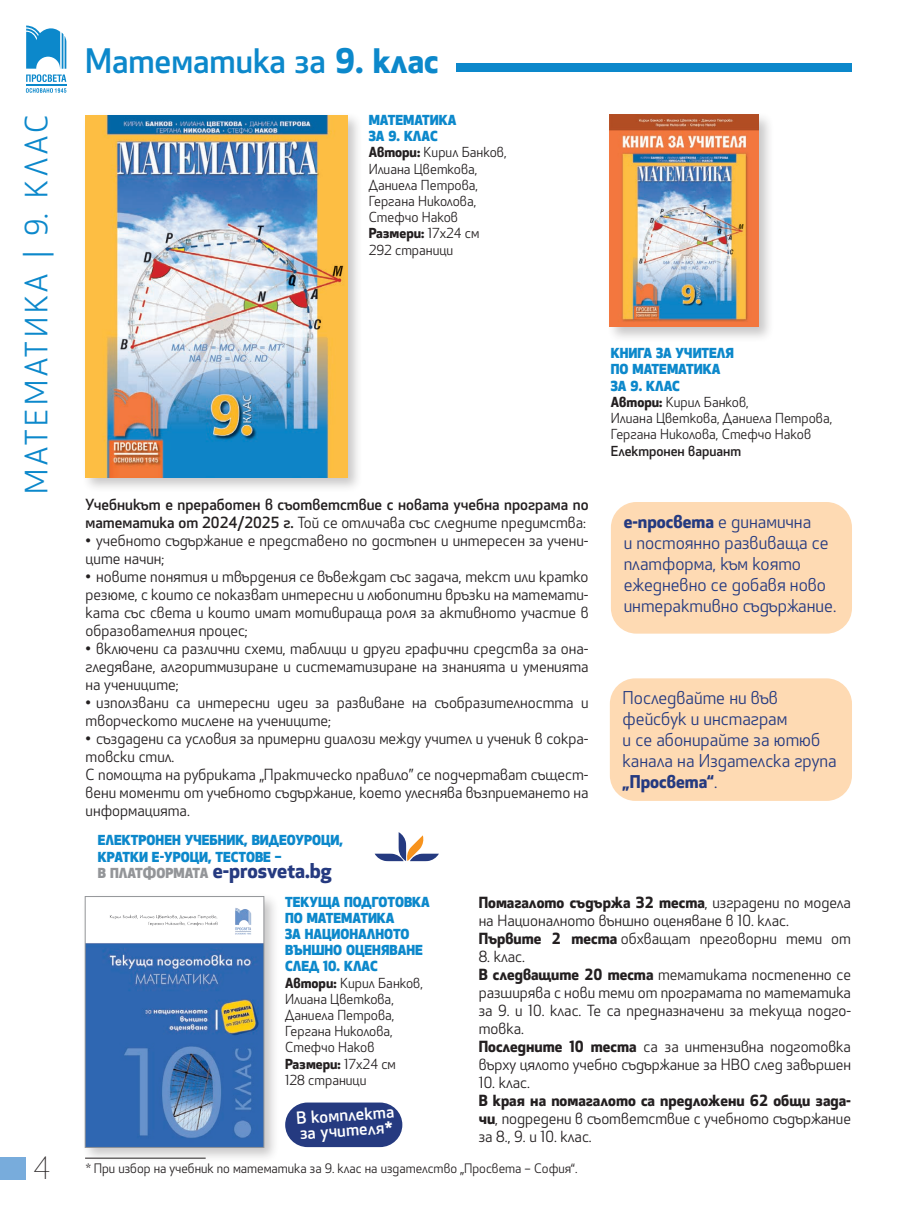
<style>
.page{position:relative;width:902px;height:1212px;background:#fff}
.page>*{position:absolute;margin:0;border:0;box-sizing:border-box;transform-origin:0 0}
.t1{font:500 33px "HS Apex Bg";color:#0c88cb}
.t2{font:30px "HS Apex Bg";letter-spacing:.13em;color:#0c88cb}
.t3{font:300 30px "HS Apex Bg";color:#231f20}
.t4{font:700 19.95px "HS Apex Bg";color:#253a80}
.t5{font:17.25px/21px "HS Apex Bg";color:#253a80}
.t6{font:500 16.5px/15.3px "HS Apex Bg";color:#fff}
.t7{font:15px/18px "HS Apex Bg";color:#231f20}
.t8{font:500 15px/18px "HS Apex Bg";color:#231f20}
.t9{font:13.5px/16.2px "HS Apex Bg";color:#231f20}
.t10{font:800 13.5px/16.2px "HS Apex Bg";color:#0c88cb}
.t11{font:500 13.5px "HS Apex Bg";color:#231f20}
.t12{font:12.75px "HS Apex Bg";color:#231f20}
.s1{font-weight:700}
.s2{font-weight:800;color:#0c88cb}
.s3{font-weight:400}
.s4{font-weight:800;font-size:13.5px;color:#939598}
</style>
<div class="page">
<div style="left:0;top:1157px;width:26px;height:22px;background:#78acdc"></div>
<svg style="left:26px;top:26px;width:40px;height:56px"></svg>
<svg style="left:26px;top:88px;width:40px;height:5px"></svg>
<hr style="left:26px;top:84px;width:40px;height:2px;background:#0c88cb">
<div style="left:82px;top:112px;width:281px;height:381px;background:#231f20;opacity:.25"></div>
<img style="left:85px;top:115px;width:262px;height:362px">
<div style="left:606px;top:112px;width:168px;height:231px;background:#231f20;opacity:.25"></div>
<img style="left:609px;top:115px;width:149px;height:212px">
<svg style="left:374px;top:832px;width:65px;height:29px"></svg>
<div style="left:609px;top:678px;width:242px;height:123px;background:#fedab3;border-radius:26px"></div>
<div style="left:611px;top:502px;width:240px;height:132px;background:#fedab3;border-radius:26px"></div>
<div style="left:456px;top:63px;width:395px;height:9px;background:#0c88cb"></div>
<div style="left:82px;top:893px;width:198px;height:271px;background:#231f20;opacity:.25"></div>
<img style="left:87px;top:898px;width:175px;height:247px">
<div style="left:85px;top:896px;width:179px;height:251px;border:1px solid #939598"></div>
<div style="left:285px;top:1102px;width:117px;height:45px;background:#253a80;border-radius:22px"></div>
<div style="left:83px;top:1154px;width:137px;height:21px;background:#231f20;opacity:.15"></div>
<hr style="left:85px;top:1158px;width:121px;height:1px;background:#231f20">
<h2 class="t2" style="left:18px;top:494px;width:380px;rotate:-90deg">МАТЕМАТИКА | 9. КЛАС</h2>
<h2 class="t3" style="left:33px;top:1149px;width:19px">4</h2>
<h1 class="t1" style="left:85px;top:39px;width:355px">Математика за <span class="s1">9. клас</span></h1>
<p class="t9" style="left:369px;top:112px;width:139px"><span class="s2">МАТЕМАТИКА<br>ЗА 9. КЛАС<br></span><span class="s1">Автори:</span> Кирил Банков,<br>Илиана Цветкова,<br>Даниела Петрова,<br>Гергана Николова,<br>Стефчо Наков<br><span class="s1">Размери:</span> 17х24 см<br>292 страници</p>
<p class="t8" style="left:86px;top:495px;width:504px">Учебникът е преработен в съответствие с новата учебна програма по математика от 2024/2025 г. <span class="s3">Той се отличава със следните предимства:</span></p>
<p class="t7" style="left:86px;top:531px;width:504px">• учебното съдържание е представено по достъпен и интересен за учени&shy;ците начин;</p>
<p class="t7" style="left:86px;top:567px;width:504px;text-align:justify">• новите понятия и твърдения се въвеждат със задача, текст или кратко резюме, с които се показват интересни и любопитни връзки на математи&shy;ката със света и които имат мотивираща роля за активното участие в образователния процес;</p>
<p class="t7" style="left:86px;top:639px;width:504px;text-align:justify">• включени са различни схеми, таблици и други графични средства за она&shy;гледяване, алгоритмизиране и систематизиране на знанията и уменията на учениците;</p>
<p class="t7" style="left:86px;top:693px;width:504px">• използвани са интересни идеи за развиване на съобразителността и творческото мислене на учениците;</p>
<p class="t7" style="left:86px;top:729px;width:504px">• създадени са условия за примерни диалози между учител и ученик в сокра&shy;товски стил.<br>С помощта на рубриката „Практическо правило” се подчертават същест&shy;вени моменти от учебното съдържание, което улеснява възприемането на информацията.</p>
<p class="t10" style="left:98px;top:832px;width:247px">ЕЛЕКТРОНЕН УЧЕБНИК, ВИДЕОУРОЦИ,<br>КРАТКИ Е-УРОЦИ, ТЕСТОВЕ –</p>
<h3 class="t4" style="left:98px;top:856px;width:235px"><span class="s4">В ПЛАТФОРМАТА</span> e-prosveta.bg</h3>
<p class="t9" style="left:611px;top:345px;width:223px"><span class="s2">КНИГА ЗА УЧИТЕЛЯ<br>ПО МАТЕМАТИКА<br>ЗА 9. КЛАС<br></span><span class="s1">Автори:</span> Кирил Банков,<br>Илиана Цветкова, Даниела Петрова,<br>Гергана Николова, Стефчо Наков</p>
<p class="t11" style="left:611px;top:441px;width:132px">Електронен вариант</p>
<p class="t5" style="left:623px;top:511px;width:214px"><span class="s1">е-просвета</span> е динамична<br>и постоянно развиваща се платформа, към която ежедневно се добавя ново интерактивно съдържание.</p>
<p class="t5" style="left:622px;top:687px;width:215px">Последвайте ни във фейсбук и инстаграм<br>и се абонирайте за ютюб канала на Издателска група <span class="s1">„Просвета“</span>.</p>
<p class="t9" style="left:285px;top:894px;width:146px"><span class="s2">ТЕКУЩА ПОДГОТОВКА<br>ПО МАТЕМАТИКА<br>ЗА НАЦИОНАЛНОТО<br>ВЪНШНО ОЦЕНЯВАНЕ<br>СЛЕД 10. КЛАС<br></span><span class="s1">Автори:</span> Кирил Банков,<br>Илиана Цветкова,<br>Даниела Петрова,<br>Гергана Николова,<br>Стефчо Наков<br><span class="s1">Размери:</span> 17х24 см<br>128 страници</p>
<p class="t6" style="left:296px;top:1110px;width:99px;rotate:-4deg">В комплекта за учителя*</p>
<p class="t12" style="left:86px;top:1160px;width:493px">* При избор на учебник по математика за 9. клас на издателство „Просвета – София“.</p>
<p class="t7" style="left:478px;top:893px;width:374px"><span class="s1">Помагалото съдържа 32 теста</span>, изградени по модела на Националното външно оценяване в 10. клас.<br><span class="s1">Първите 2 теста</span> обхващат преговорни теми от</p>
<p class="t7" style="left:478px;top:947px;width:374px">8. клас.<br><span class="s1">В следващите 20 теста</span> тематиката постепенно се разширява с нови теми от програмата по математика за 9. и 10. клас. Те са предназначени за текуща подго&shy;товка.<br><span class="s1">Последните 10 теста</span> са за интензивна подготовка върху цялото учебно съдържание за НВО след завършен</p>
<p class="t7" style="left:478px;top:1073px;width:53px">10. клас.</p>
<p class="t7" style="left:478px;top:1091px;width:374px;text-align:justify"><span class="s1">В края на помагалото са предложени 62 общи зада&shy;чи</span>, подредени в съответствие с учебното съдържание за 8., 9. и 10. клас.</p>
</div>
